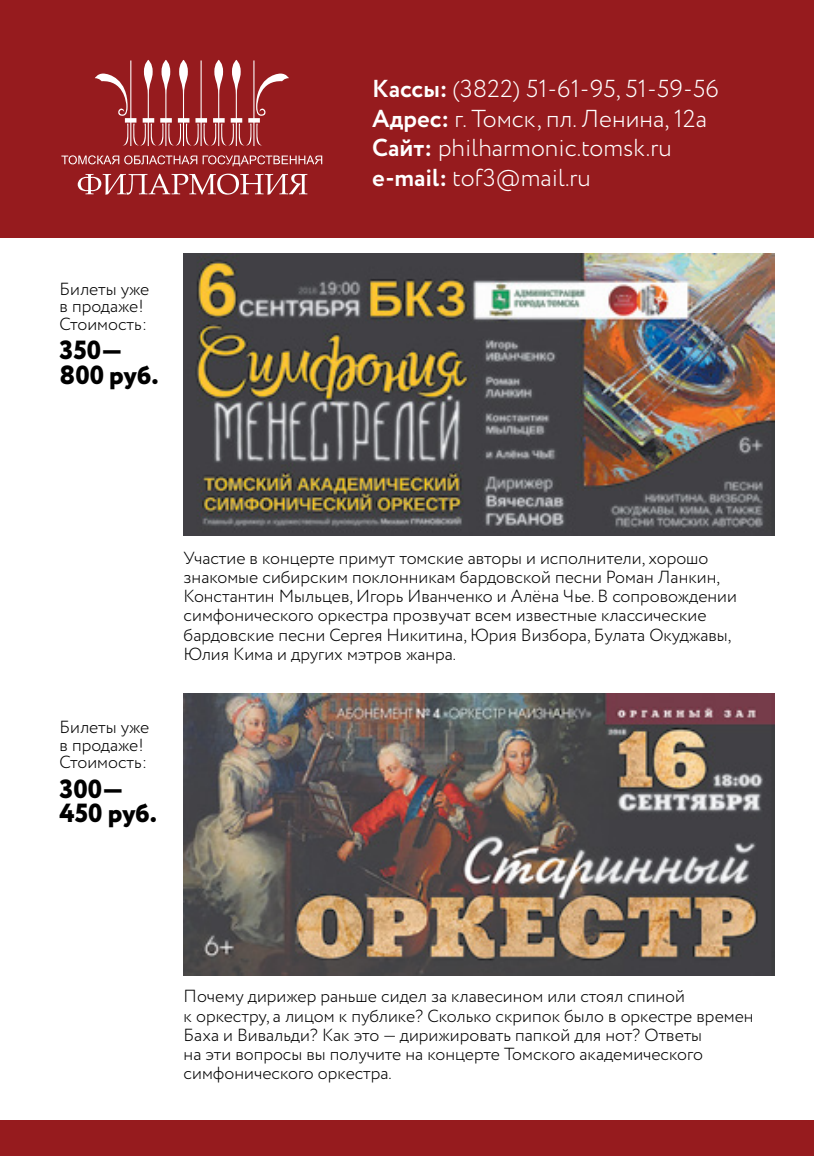
<style>
.page{position:relative;width:814px;height:1156px;background:#fff}
.page>*{position:absolute;margin:0;border:0;box-sizing:border-box;transform-origin:0 0}
.t1{font:800 26.25px/24.5px "Circe";color:#000}
.t2{font:300 24.5px/29.8px "Circe";color:#fff}
.t3{font:300 17.5px/19.2px "Circe";color:#000}
.s1{font-weight:700}
</style>
<div class="page">
<div style="left:0;top:0;width:814px;height:237px;background:#961b1e"></div>
<div style="left:0;top:1121px;width:814px;height:35px;background:#961b1e"></div>
<svg style="left:61px;top:155px;width:136px;height:9px"></svg>
<svg style="left:203px;top:155px;width:119px;height:11px"></svg>
<svg style="left:78px;top:174px;width:229px;height:21px"></svg>
<svg style="left:95px;top:60px;width:194px;height:87px"></svg>
<img style="left:184px;top:253px;width:590px;height:282px">
<img style="left:184px;top:693px;width:590px;height:283px">
<p class="t3" style="left:60px;top:280px;width:91px;line-height:17.5px">Билеты уже в продаже!<br>Стоимость:</p>
<h1 class="t1" style="left:60px;top:339px;width:101px">350—<br>800 руб.</h1>
<h2 class="t2" style="left:372px;top:74px;width:348px"><span class="s1">Кассы:</span> (3822) 51-61-95, 51-59-56<br><span class="s1">Адрес:</span> г. Томск, пл. Ленина, 12а<br><span class="s1">Сайт:</span> philharmonic.tomsk.ru <span class="s1">e-mail:</span> tof3@mail.ru</h2>
<p class="t3" style="left:60px;top:719px;width:91px;line-height:17.5px">Билеты уже в продаже!<br>Стоимость:</p>
<h1 class="t1" style="left:60px;top:778px;width:99px">300—<br>450 руб.</h1>
<p class="t3" style="left:184px;top:548px;width:554px">Участие в концерте примут томские авторы и исполнители, хорошо знакомые сибирским поклонникам бардовской песни Роман Ланкин, Константин Мыльцев, Игорь Иванченко и Алёна Чье. В сопровождении симфонического оркестра прозвучат всем известные классические бардовские песни Сергея Никитина, Юрия Визбора, Булата Окуджавы, Юлия Кима и других мэтров жанра.</p>
<p class="t3" style="left:184px;top:987px;width:571px">Почему дирижер раньше сидел за клавесином или стоял спиной<br>к оркестру, а лицом к публике? Сколько скрипок было в оркестре времен Баха и Вивальди? Как это — дирижировать папкой для нот? Ответы<br>на эти вопросы вы получите на концерте Томского академического симфонического оркестра.</p>
</div>
